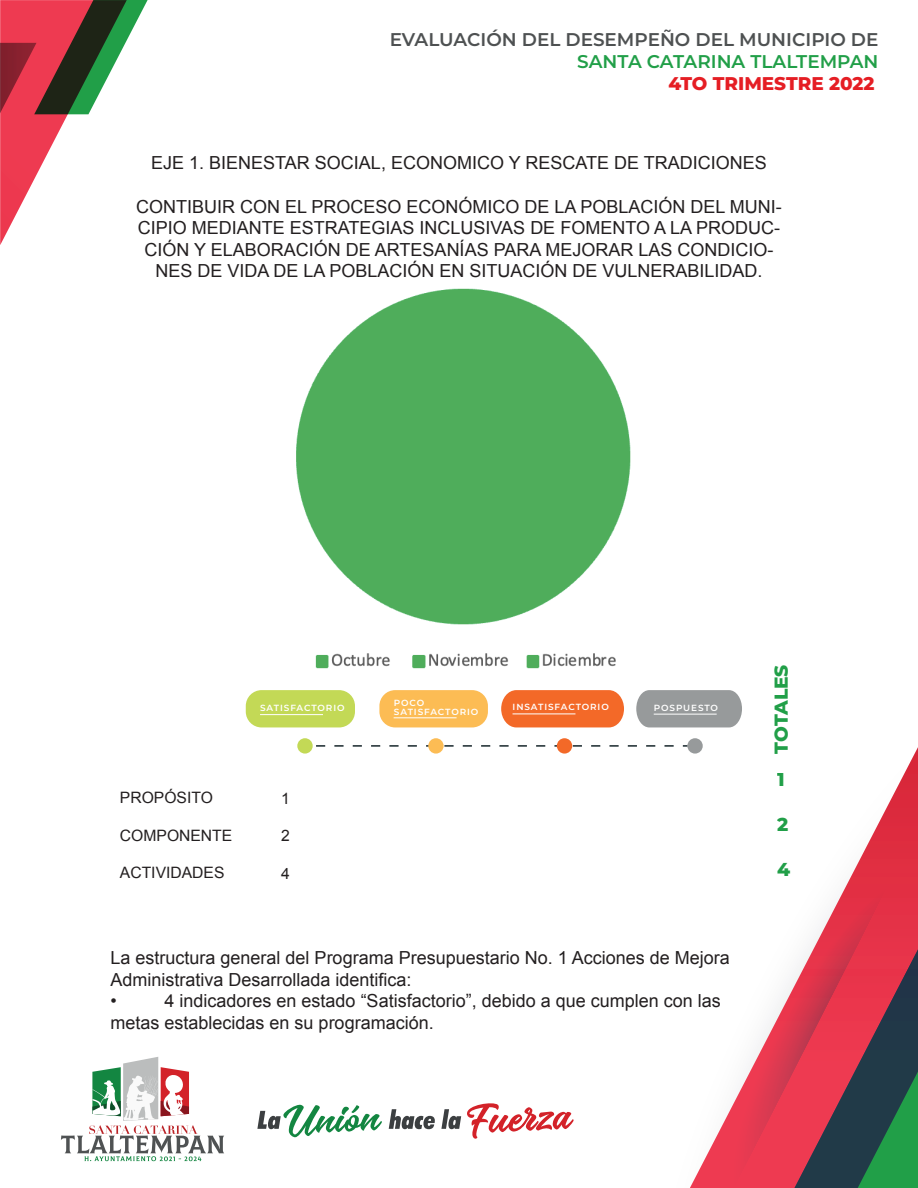
<style>
.page{position:relative;width:918px;height:1188px;background:#fff}
.page>*{position:absolute;margin:0;border:0;box-sizing:border-box;transform-origin:0 0}
.t1{font:800 18.75px "Montserrat";letter-spacing:-.01em;color:#219f48}
.t2{font:600 18.45px "Montserrat";color:#4e5152}
.t3{font:600 18.45px "Montserrat";color:#219f48}
.t4{font:800 18.45px "Montserrat";color:#e51e24}
.t5{font:18px/21.6px "Arial";color:#231f20}
.t6{font:15.75px "Arial";color:#231f20}
.t7{font:600 8.85px/8.4px "Montserrat";letter-spacing:.1em;color:#fff}
</style>
<div class="page">
<svg style="left:0;top:0;width:148px;height:245px"></svg>
<svg style="left:690px;top:747px;width:228px;height:441px"></svg>
<svg style="left:61px;top:1057px;width:163px;height:104px"></svg>
<svg style="left:257px;top:1104px;width:125px;height:33px"></svg>
<svg style="left:467px;top:1103px;width:107px;height:36px"></svg>
<svg style="left:389px;top:1109px;width:46px;height:20px"></svg>
<svg style="left:441px;top:1109px;width:20px;height:20px"></svg>
<svg style="left:245px;top:690px;width:110px;height:38px"></svg>
<div style="left:246px;top:690px;width:109px;height:37px;background:#c3d956;border-radius:16px"></div>
<hr style="left:260px;top:714px;width:63px;height:1px;background:#fff">
<svg style="left:379px;top:690px;width:109px;height:38px"></svg>
<div style="left:379px;top:690px;width:109px;height:37px;background:#fcbc54;border-radius:16px"></div>
<hr style="left:394px;top:717px;width:63px;height:1px;background:#fff">
<svg style="left:501px;top:690px;width:123px;height:38px;background:#f37438"></svg>
<hr style="left:513px;top:713px;width:62px;height:1px;background:#fff">
<svg style="left:636px;top:690px;width:106px;height:38px;background:#9fa1a2"></svg>
<hr style="left:654px;top:714px;width:63px;height:1px;background:#fff">
<svg style="left:316px;top:745px;width:371px;height:2px"></svg>
<div style="left:297px;top:738px;width:16px;height:16px;background:#c3d956;border-radius:50%"></div>
<div style="left:428px;top:738px;width:16px;height:16px;background:#fcbc54;border-radius:50%"></div>
<div style="left:557px;top:738px;width:15px;height:16px;background:#f36928;border-radius:50%"></div>
<div style="left:687px;top:738px;width:16px;height:16px;background:#979a9b;border-radius:50%"></div>
<img style="left:296px;top:288px;width:335px;height:381px">
<p class="t2" style="left:390px;top:26px;width:490px">EVALUACIÓN DEL DESEMPEÑO DEL MUNICIPIO DE</p>
<p class="t3" style="left:577px;top:48px;width:303px">SANTA CATARINA TLALTEMPAN</p>
<p class="t4" style="left:668px;top:70px;width:208px">4TO TRIMESTRE 2022</p>
<p class="t5" style="left:151px;top:153px;width:617px">EJE 1. BIENESTAR SOCIAL, ECONOMICO Y RESCATE DE TRADICIONES</p>
<p class="t5" style="left:136px;top:196px;width:647px;text-align:center">CONTIBUIR CON EL PROCESO ECONÓMICO DE LA POBLACIÓN DEL MUNI-CIPIO MEDIANTE ESTRATEGIAS INCLUSIVAS DE FOMENTO A LA PRODUC-CIÓN Y ELABORACIÓN DE ARTESANÍAS PARA MEJORAR LAS CONDICIO-NES DE VIDA DE LA POBLACIÓN EN SITUACIÓN DE VULNERABILIDAD.</p>
<p class="t7" style="left:260px;top:703px;width:86px">SATISFACTORIO</p>
<p class="t7" style="left:394px;top:699px;width:86px">POCO<br>SATISFACTORIO</p>
<p class="t7" style="left:513px;top:703px;width:98px">INSATISFACTORIO</p>
<p class="t7" style="left:654px;top:703px;width:66px">POSPUESTO</p>
<p class="t6" style="left:120px;top:787px;width:94px">PROPÓSITO</p>
<p class="t6" style="left:120px;top:825px;width:114px">COMPONENTE</p>
<p class="t6" style="left:120px;top:863px;width:106px">ACTIVIDADES</p>
<p class="t6" style="left:281px;top:788px;width:10px">1</p>
<p class="t6" style="left:281px;top:826px;width:10px">2</p>
<p class="t6" style="left:281px;top:863px;width:10px">4</p>
<p class="t5" style="left:111px;top:947px;width:621px">La estructura general del Programa Presupuestario No. 1 Acciones de Mejora<br>Administrativa Desarrollada identifica:<br>•</p>
<p class="t5" style="left:111px;top:990px;width:612px;text-indent:54px">4 indicadores en estado “Satisfactorio”, debido a que cumplen con las metas establecidas en su programación.</p>
<p class="t1" style="left:768px;top:754px;width:91px;rotate:-90deg">TOTALES</p>
<p class="t1" style="left:777px;top:766px;width:9px">1</p>
<p class="t1" style="left:777px;top:811px;width:13px">2</p>
<p class="t1" style="left:777px;top:855px;width:15px">4</p>
</div>
